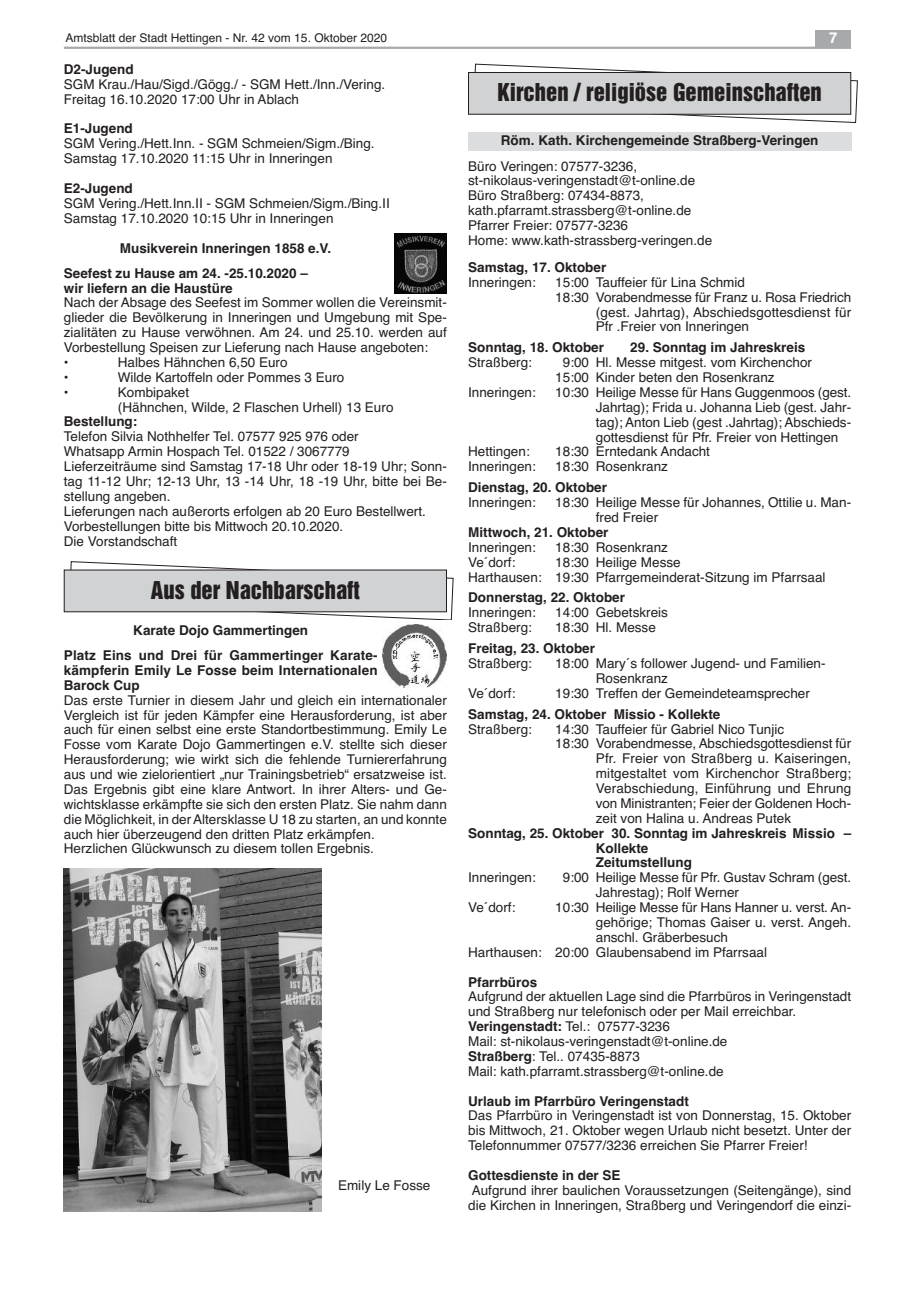
<style>
.page{position:relative;width:915px;height:1297px;background:#fff}
.page>*{position:absolute;margin:0;border:0;box-sizing:border-box;transform-origin:0 0}
.t1{font:22.5px "Helvetica Inserat";color:#231f20}
.t2{font:700 15px "Helvetica";color:#fff}
.t3{font:13.5px/14.9px "Helvetica";color:#231f20}
.t4{font:700 13.5px/14.9px "Helvetica";color:#231f20}
.t5{font:12px "Helvetica";color:#231f20}
.s1{font-weight:700}
</style>
<div class="page">
<div style="left:468px;top:132px;width:382px;height:18px;background:#dcdddf"></div>
<svg style="left:69px;top:561px;width:385px;height:59px"></svg>
<div style="left:64px;top:570px;width:382px;height:42px;background:#d1d2d4"></div>
<div style="left:64px;top:570px;width:382px;height:42px;border:1px solid #231f20"></div>
<img style="left:383px;top:624px;width:63px;height:63px">
<img style="left:64px;top:869px;width:257px;height:343px">
<svg style="left:474px;top:63px;width:383px;height:60px"></svg>
<div style="left:468px;top:72px;width:382px;height:42px;background:#d1d2d4"></div>
<div style="left:468px;top:72px;width:382px;height:43px;border:1px solid #231f20"></div>
<img style="left:394px;top:234px;width:52px;height:59px">
<hr style="left:64px;top:47px;width:786px;height:2px;background:#a8a9ad">
<div style="left:815px;top:30px;width:35px;height:17px;background:#a8a9ad"></div>
<p class="t5" style="left:65px;top:31px;width:323px">Amtsblatt der Stadt Hettingen - Nr. 42 vom 15. Oktober 2020</p>
<p class="t2" style="left:829px;top:29px;width:10px">7</p>
<p class="t4" style="left:64px;top:62px;width:71px">D2-Jugend</p>
<p class="t3" style="left:64px;top:77px;width:323px">SGM Krau./Hau/Sigd./Gögg./ - SGM Hett./Inn./Vering.<br>Freitag 16.10.2020 17:00 Uhr in Ablach</p>
<p class="t4" style="left:64px;top:121px;width:71px">E1-Jugend</p>
<p class="t3" style="left:64px;top:136px;width:312px">SGM Vering./Hett.Inn. - SGM Schmeien/Sigm./Bing.<br>Samstag 17.10.2020 11:15 Uhr in Inneringen</p>
<p class="t4" style="left:64px;top:181px;width:71px">E2-Jugend</p>
<p class="t3" style="left:64px;top:196px;width:327px">SGM Vering./Hett.Inn.II - SGM Schmeien/Sigm./Bing.II<br>Samstag 17.10.2020 10:15 Uhr in Inneringen</p>
<p class="t4" style="left:64px;top:235px;width:269px;line-height:25.2px;text-indent:56px">Musikverein Inneringen 1858 e.V.<br>Seefest zu Hause am 24. -25.10.2020 –</p>
<p class="t4" style="left:64px;top:280px;width:170px">wir liefern an die Haustüre</p>
<p class="t3" style="left:64px;top:295px;width:384px;text-align:justify">Nach der Absage des Seefest im Sommer wollen die Vereinsmit&shy;glieder die Bevölkerung in Inneringen und Umgebung mit Spe&shy;zialitäten zu Hause verwöhnen. Am 24. und 25.10. werden auf Vorbestellung Speisen zur Lieferung nach Hause angeboten:</p>
<p class="t4" style="left:64px;top:355px;width:6px">•</p>
<p class="t3" style="left:118px;top:355px;width:171px">Halbes Hähnchen 6,50 Euro</p>
<p class="t4" style="left:64px;top:370px;width:6px">•</p>
<p class="t3" style="left:118px;top:370px;width:228px">Wilde Kartoffeln oder Pommes 3 Euro</p>
<p class="t4" style="left:64px;top:385px;width:6px">•</p>
<p class="t3" style="left:118px;top:385px;width:277px">Kombipaket<br>(Hähnchen, Wilde, 2 Flaschen Urhell) 13 Euro</p>
<p class="t4" style="left:64px;top:414px;width:75px">Bestellung:</p>
<p class="t3" style="left:64px;top:429px;width:384px">Telefon Silvia Nothhelfer Tel. 07577 925 976 oder<br>Whatsapp Armin Hospach Tel. 01522 / 3067779<br>Lieferzeiträume sind Samstag 17-18 Uhr oder 18-19 Uhr; Sonn&shy;tag 11-12 Uhr; 12-13 Uhr, 13 -14 Uhr, 18 -19 Uhr, bitte bei Be&shy;stellung angeben.<br>Lieferungen nach außerorts erfolgen ab 20 Euro Bestellwert.<br>Vorbestellungen bitte bis Mittwoch 20.10.2020.<br>Die Vorstandschaft</p>
<h1 class="t1" style="left:151px;top:581px;width:210px">Aus der Nachbarschaft</h1>
<p class="t4" style="left:64px;top:618px;width:315px;line-height:25.2px;text-align:center">Karate Dojo Gammertingen<br>Platz Eins und Drei für Gammertinger Karate-</p>
<p class="t4" style="left:64px;top:663px;width:315px">kämpferin Emily Le Fosse beim Internationalen<br>Barock Cup</p>
<p class="t3" style="left:64px;top:692px;width:384px">Das erste Turnier in diesem Jahr und gleich ein internationaler Vergleich ist für jeden Kämpfer eine Herausforderung, ist aber auch für einen selbst eine erste Standortbestimmung. Emily Le Fosse vom Karate Dojo Gammertingen e.V. stellte sich dieser Herausforderung; wie wirkt sich die fehlende Turniererfahrung aus und wie zielorientiert „nur Trainingsbetrieb“ ersatzweise ist.<br>Das Ergebnis gibt eine klare Antwort. In ihrer Alters- und Ge&shy;wichtsklasse erkämpfte sie sich den ersten Platz. Sie nahm dann die Möglichkeit, in derAltersklasse U 18 zu starten, an und konnte auch hier überzeugend den dritten Platz erkämpfen.<br>Herzlichen Glückwunsch zu diesem tollen Ergebnis.</p>
<p class="t3" style="left:338px;top:1178px;width:94px">Emily Le Fosse</p>
<h1 class="t1" style="left:497px;top:83px;width:326px">Kirchen / religiöse Gemeinschaften</h1>
<p class="t4" style="left:500px;top:133px;width:319px">Röm. Kath. Kirchengemeinde Straßberg-Veringen</p>
<p class="t3" style="left:468px;top:158px;width:245px">Büro Veringen: 07577-3236, st-nikolaus-veringenstadt@t-online.de Büro Straßberg: 07434-8873, kath.pfarramt.strassberg@t-online.de Pfarrer Freier: 07577-3236<br>Home: www.kath-strassberg-veringen.de</p>
<p class="t4" style="left:468px;top:260px;width:140px">Samstag, 17. Oktober</p>
<p class="t3" style="left:468px;top:275px;width:69px">Inneringen:</p>
<p class="t3" style="left:555px;top:275px;width:191px">15:00 Tauffeier für Lina Schmid</p>
<p class="t3" style="left:555px;top:290px;width:297px">18:30 Vorabendmesse für Franz u. Rosa Friedrich</p>
<p class="t3" style="left:595px;top:304px;width:257px">(gest. Jahrtag), Abschiedsgottesdienst für</p>
<p class="t3" style="left:595px;top:319px;width:155px">Pfr .Freier von Inneringen</p>
<p class="t4" style="left:468px;top:340px;width:137px">Sonntag, 18. Oktober</p>
<p class="t4" style="left:630px;top:340px;width:176px">29. Sonntag im Jahreskreis</p>
<p class="t3" style="left:468px;top:355px;width:65px">Straßberg:</p>
<p class="t3" style="left:555px;top:355px;width:258px;text-indent:8px">9:00 Hl. Messe mitgest. vom Kirchenchor<br>15:00 Kinder beten den Rosenkranz</p>
<p class="t3" style="left:468px;top:385px;width:69px">Inneringen:</p>
<p class="t3" style="left:595px;top:385px;width:257px;text-align:justify;text-indent:-41px">10:30 Heilige Messe für Hans Guggenmoos (gest.<br>Jahrtag); Frida u. Johanna Lieb (gest. Jahr&shy;tag); Anton Lieb (gest .Jahrtag); Abschieds&shy;gottesdienst für Pfr. Freier von Hettingen</p>
<p class="t3" style="left:468px;top:444px;width:63px">Hettingen:</p>
<p class="t3" style="left:555px;top:444px;width:156px">18:30 Erntedank Andacht</p>
<p class="t3" style="left:468px;top:459px;width:69px">Inneringen:</p>
<p class="t3" style="left:555px;top:459px;width:114px">18:30 Rosenkranz</p>
<p class="t4" style="left:468px;top:480px;width:140px">Dienstag, 20. Oktober</p>
<p class="t3" style="left:468px;top:495px;width:69px">Inneringen:</p>
<p class="t3" style="left:595px;top:495px;width:257px;text-indent:-41px">18:30 Heilige Messe für Johannes, Ottilie u. Man&shy;fred Freier</p>
<p class="t4" style="left:468px;top:525px;width:142px">Mittwoch, 21. Oktober</p>
<p class="t3" style="left:468px;top:540px;width:69px">Inneringen:</p>
<p class="t3" style="left:555px;top:540px;width:114px">18:30 Rosenkranz</p>
<p class="t3" style="left:468px;top:555px;width:49px">Ve´dorf:</p>
<p class="t3" style="left:468px;top:555px;width:359px;text-indent:87px">18:30 Heilige Messe<br>Harthausen: 19:30 Pfarrgemeinderat-Sitzung im Pfarrsaal</p>
<p class="t4" style="left:468px;top:590px;width:158px">Donnerstag, 22. Oktober</p>
<p class="t3" style="left:468px;top:605px;width:69px">Inneringen:</p>
<p class="t3" style="left:555px;top:605px;width:114px">14:00 Gebetskreis</p>
<p class="t3" style="left:468px;top:620px;width:65px">Straßberg:</p>
<p class="t3" style="left:555px;top:620px;width:102px">18:30 Hl. Messe</p>
<p class="t4" style="left:468px;top:641px;width:128px">Freitag, 23. Oktober</p>
<p class="t3" style="left:468px;top:656px;width:65px">Straßberg:</p>
<p class="t3" style="left:595px;top:656px;width:231px;text-indent:-41px">18:00 Mary´s follower Jugend- und Familien-<br>Rosenkranz</p>
<p class="t3" style="left:468px;top:686px;width:49px">Ve´dorf:</p>
<p class="t3" style="left:555px;top:686px;width:256px">19:30 Treffen der Gemeindeteamsprecher</p>
<p class="t4" style="left:468px;top:706px;width:254px">Samstag, 24. Oktober Missio - Kollekte</p>
<p class="t3" style="left:468px;top:721px;width:65px">Straßberg:</p>
<p class="t3" style="left:555px;top:721px;width:230px">14:30 Tauffeier für Gabriel Nico Tunjic</p>
<p class="t3" style="left:555px;top:736px;width:297px">18:30 Vorabendmesse, Abschiedsgottesdienst für</p>
<p class="t3" style="left:595px;top:751px;width:257px">Pfr. Freier von Straßberg u. Kaiseringen,</p>
<p class="t3" style="left:595px;top:766px;width:257px">mitgestaltet vom Kirchenchor Straßberg;</p>
<p class="t3" style="left:595px;top:781px;width:257px">Verabschiedung, Einführung und Ehrung</p>
<p class="t3" style="left:595px;top:796px;width:257px">von Ministranten; Feier der Goldenen Hoch-</p>
<p class="t3" style="left:595px;top:811px;width:197px">zeit von Halina u. Andreas Putek</p>
<p class="t4" style="left:595px;top:826px;width:257px;text-indent:-128px">Sonntag, 25. Oktober 30. Sonntag im Jahreskreis Missio –<br>Kollekte<br>Zeitumstellung</p>
<p class="t3" style="left:468px;top:870px;width:69px">Inneringen:</p>
<p class="t3" style="left:595px;top:870px;width:257px;text-indent:-33px">9:00 Heilige Messe für Pfr. Gustav Schram (gest.<br>Jahrestag); Rolf Werner</p>
<p class="t3" style="left:468px;top:900px;width:49px">Ve´dorf:</p>
<p class="t3" style="left:555px;top:900px;width:297px">10:30 Heilige Messe für Hans Hanner u. verst. An-</p>
<p class="t3" style="left:595px;top:915px;width:257px">gehörige; Thomas Gaiser u. verst. Angeh.</p>
<p class="t3" style="left:595px;top:930px;width:134px">anschl. Gräberbesuch</p>
<p class="t3" style="left:468px;top:945px;width:300px">Harthausen: 20:00 Glaubensabend im Pfarrsaal</p>
<p class="t4" style="left:468px;top:974px;width:71px">Pfarrbüros</p>
<p class="t3" style="left:468px;top:989px;width:384px">Aufgrund der aktuellen Lage sind die Pfarrbüros in Veringenstadt und Straßberg nur telefonisch oder per Mail erreichbar.<br><span class="s1">Veringenstadt:</span> Tel.: 07577-3236<br>Mail: st-nikolaus-veringenstadt@t-online.de<br><span class="s1">Straßberg</span>: Tel.. 07435-8873<br>Mail: kath.pfarramt.strassberg@t-online.de</p>
<p class="t4" style="left:468px;top:1093px;width:222px">Urlaub im Pfarrbüro Veringenstadt</p>
<p class="t3" style="left:468px;top:1108px;width:384px;text-align:justify">Das Pfarrbüro in Veringenstadt ist von Donnerstag, 15. Oktober bis Mittwoch, 21. Oktober wegen Urlaub nicht besetzt. Unter der Telefonnummer 07577/3236 erreichen Sie Pfarrer Freier!</p>
<p class="t4" style="left:468px;top:1168px;width:154px">Gottesdienste in der SE</p>
<p class="t3" style="left:468px;top:1183px;width:384px">Aufgrund ihrer baulichen Voraussetzungen (Seitengänge), sind die Kirchen in Inneringen, Straßberg und Veringendorf die einzi-</p>
</div>
